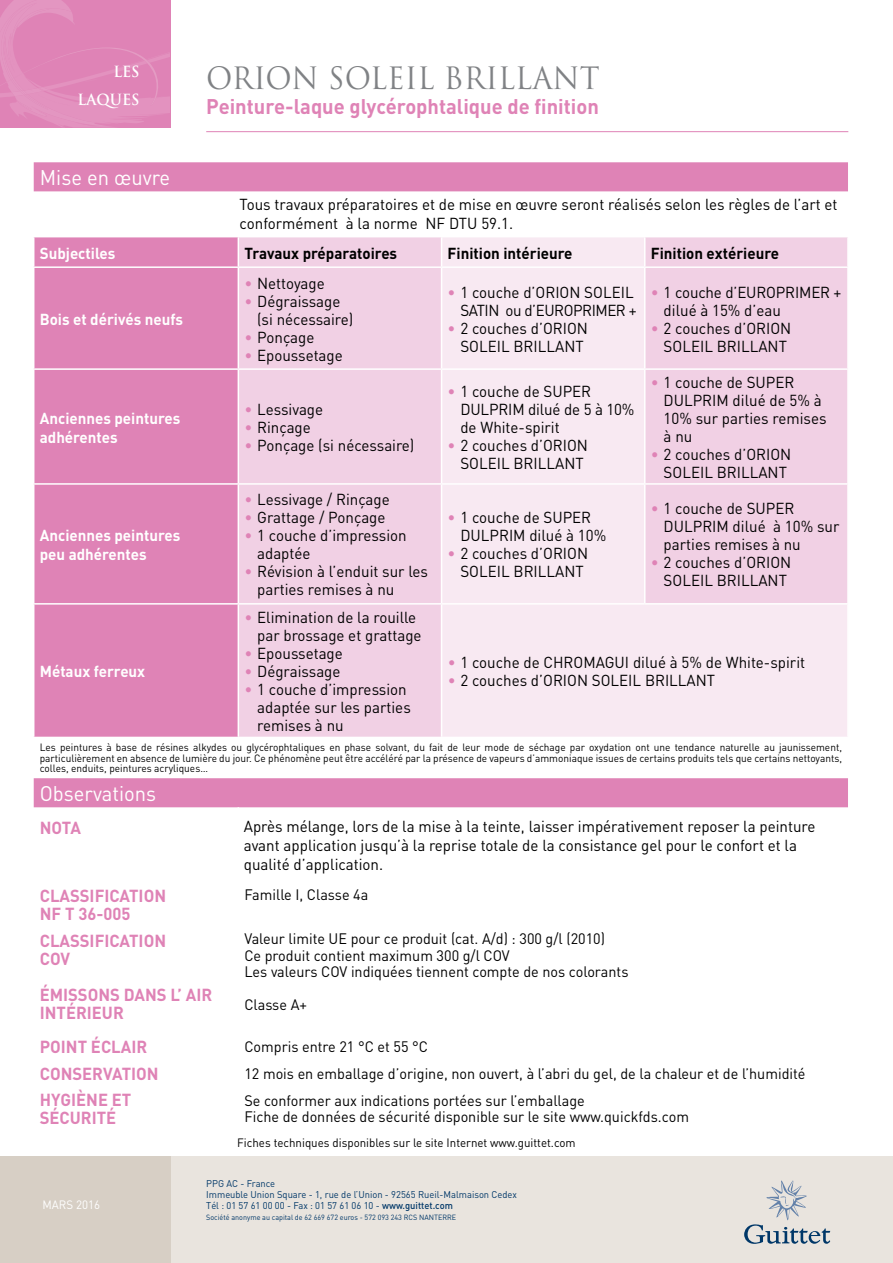
<style>
.page{position:relative;width:893px;height:1263px;background:#fff}
.page>*{position:absolute;margin:0;border:0;box-sizing:border-box;transform-origin:0 0}
.t1{font:30px "Trajan";color:#808285;scale:.96 1}
.t2{font:700 21px "DIN";color:#df83b6;scale:.96 1}
.t3{font:21px "DIN";color:#fff;scale:.96 1}
.t4{font:700 17.25px/18px "DIN";color:#df83b6;scale:.96 1}
.t5{font:15.75px/18px "DIN";color:#000;scale:.96 1}
.t6{font:700 15.75px/18.9px "DIN";color:#fff;scale:.96 1}
.t7{font:700 15.75px "DIN";color:#000;scale:.96 1}
.t8{font:15.75px/18px "DIN";letter-spacing:-.025em;color:#000;text-align:right;scale:.96 1}
.t9{font:15px/16.5px "DIN";color:#000;scale:.96 1}
.t10{font:700 15px/28.5px "Trajan";color:#fff;text-align:right;scale:.96 1}
.t11{font:12px "DIN";color:#000;scale:.96 1}
.t12{font:12px "DIN";color:#fff;scale:.96 1}
.t13{font:10.5px/10.5px "DIN";color:#000;text-align:justify;scale:.96 1}
.t14{font:9.75px/11.2px "DIN";color:#003768;scale:.96 1}
.t15{font:7.5px "DIN";color:#003768;scale:.96 1}
.s1{font-family:"DIN";font-weight:700;font-size:15.75px;color:#fff}
.s2{color:#df83b6}
.s3{font-weight:500}
</style>
<div class="page">
<svg style="left:0;top:0;width:170px;height:128px;background:#e088b9"></svg>
<hr style="left:206px;top:131px;width:642px;height:1px;background:#df83b6">
<svg style="left:34px;top:162px;width:814px;height:645px;fill:#df83b6"></svg>
<div style="left:239px;top:237px;width:202px;height:500px;background:#f1d0e4"></div>
<svg style="left:442px;top:237px;width:405px;height:500px;background:#f5dfec"></svg>
<svg style="left:238px;top:237px;width:1px;height:29px"></svg>
<svg style="left:441px;top:237px;width:1px;height:29px"></svg>
<svg style="left:644px;top:237px;width:1px;height:29px"></svg>
<hr style="left:847px;top:237px;width:2px;height:29px;background:#fff">
<hr style="left:33px;top:266px;width:205px;height:2px;background:#fff">
<hr style="left:238px;top:266px;width:204px;height:2px;background:#fff">
<hr style="left:238px;top:268px;width:1px;height:100px;background:#fff">
<hr style="left:442px;top:266px;width:203px;height:2px;background:#fff">
<hr style="left:441px;top:268px;width:1px;height:100px;background:#fff">
<hr style="left:645px;top:266px;width:204px;height:2px;background:#fff">
<hr style="left:644px;top:268px;width:1px;height:100px;background:#fff">
<hr style="left:847px;top:268px;width:2px;height:100px;background:#fff">
<hr style="left:33px;top:368px;width:205px;height:2px;background:#fff">
<hr style="left:238px;top:368px;width:204px;height:2px;background:#fff">
<hr style="left:238px;top:370px;width:1px;height:113px;background:#fff">
<hr style="left:442px;top:368px;width:203px;height:2px;background:#fff">
<hr style="left:441px;top:370px;width:1px;height:113px;background:#fff">
<hr style="left:645px;top:368px;width:204px;height:2px;background:#fff">
<hr style="left:644px;top:370px;width:1px;height:113px;background:#fff">
<hr style="left:847px;top:370px;width:2px;height:113px;background:#fff">
<hr style="left:33px;top:483px;width:205px;height:2px;background:#fff">
<hr style="left:238px;top:483px;width:204px;height:2px;background:#fff">
<hr style="left:238px;top:485px;width:1px;height:118px;background:#fff">
<hr style="left:442px;top:483px;width:203px;height:2px;background:#fff">
<hr style="left:441px;top:485px;width:1px;height:118px;background:#fff">
<hr style="left:645px;top:483px;width:204px;height:2px;background:#fff">
<hr style="left:644px;top:485px;width:1px;height:118px;background:#fff">
<hr style="left:847px;top:485px;width:2px;height:118px;background:#fff">
<hr style="left:33px;top:603px;width:205px;height:2px;background:#fff">
<hr style="left:238px;top:603px;width:204px;height:2px;background:#fff">
<hr style="left:238px;top:605px;width:1px;height:132px;background:#fff">
<hr style="left:442px;top:603px;width:203px;height:2px;background:#fff">
<hr style="left:441px;top:605px;width:1px;height:132px;background:#fff">
<hr style="left:645px;top:603px;width:204px;height:2px;background:#fff">
<hr style="left:847px;top:605px;width:2px;height:132px;background:#fff">
<div style="left:0;top:1157px;width:893px;height:106px;background:#e9e4de"></div>
<svg style="left:744px;top:1180px;width:86px;height:64px"></svg>
<div style="left:0;top:1157px;width:170px;height:106px;background:#d7cfc5"></div>
<p class="t10" style="left:77px;top:57px;width:66px">LES<br>LAQUES</p>
<h1 class="t1" style="left:206px;top:60px;width:545px">ORION SOLEIL BRILLANT <span class="s1">ORION BRILLANT</span></h1>
<h2 class="t2" style="left:206px;top:93px;width:411px">Peinture-laque glycérophtalique de finition</h2>
<h2 class="t3" style="left:40px;top:165px;width:137px">Mise en œuvre</h2>
<p class="t5" style="left:240px;top:195px;width:624px;line-height:18.9px">Tous travaux préparatoires et de mise en œuvre seront réalisés selon les règles de l’art et conformément à la norme NF DTU 59.1.</p>
<p class="t6" style="left:40px;top:243px;width:80px">Subjectiles</p>
<p class="t7" style="left:244px;top:243px;width:161px">Travaux préparatoires</p>
<p class="t7" style="left:448px;top:243px;width:132px">Finition intérieure</p>
<p class="t7" style="left:651px;top:243px;width:135px">Finition extérieure</p>
<p class="t6" style="left:40px;top:309px;width:151px">Bois et dérivés neufs</p>
<p class="t6" style="left:40px;top:408px;width:148px">Anciennes peintures adhérentes</p>
<p class="t6" style="left:40px;top:525px;width:148px">Anciennes peintures peu adhérentes</p>
<p class="t6" style="left:40px;top:661px;width:111px">Métaux ferreux</p>
<p class="t5" style="left:244px;top:274px;width:85px"><span class="s2">•</span> Nettoyage</p>
<p class="t5" style="left:257px;top:292px;width:102px;text-indent:-13px"><span class="s2">•</span> Dégraissage (si nécessaire)</p>
<p class="t5" style="left:244px;top:328px;width:75px"><span class="s2">•</span> Ponçage</p>
<p class="t5" style="left:244px;top:346px;width:104px"><span class="s2">•</span> Epoussetage</p>
<p class="t5" style="left:244px;top:400px;width:84px"><span class="s2">•</span> Lessivage</p>
<p class="t5" style="left:244px;top:418px;width:71px"><span class="s2">•</span> Rinçage</p>
<p class="t5" style="left:244px;top:436px;width:179px"><span class="s2">•</span> Ponçage (si nécessaire)</p>
<p class="t5" style="left:244px;top:490px;width:153px"><span class="s2">•</span> Lessivage / Rinçage</p>
<p class="t5" style="left:244px;top:508px;width:148px"><span class="s2">•</span> Grattage / Ponçage</p>
<p class="t5" style="left:257px;top:526px;width:157px;text-indent:-13px"><span class="s2">•</span> 1 couche d’impression adaptée</p>
<p class="t5" style="left:257px;top:562px;width:179px;text-indent:-13px"><span class="s2">•</span> Révision à l’enduit sur les parties remises à nu</p>
<p class="t5" style="left:257px;top:608px;width:173px;text-indent:-13px"><span class="s2">•</span> Elimination de la rouille par brossage et grattage</p>
<p class="t5" style="left:244px;top:644px;width:104px"><span class="s2">•</span> Epoussetage</p>
<p class="t5" style="left:244px;top:662px;width:102px"><span class="s2">•</span> Dégraissage</p>
<p class="t5" style="left:257px;top:680px;width:162px;text-indent:-13px"><span class="s2">•</span> 1 couche d’impression adaptée sur les parties remises à nu</p>
<p class="t8" style="left:448px;top:283px;width:198px"><span class="s2">•</span> 1 couche d’ORION SOLEIL<br>SATIN ou d’EUROPRIMER +</p>
<p class="t5" style="left:448px;top:319px;width:148px;text-align:center"><span class="s2">•</span> 2 couches d’ORION<br>SOLEIL BRILLANT</p>
<p class="t5" style="left:460px;top:382px;width:183px;text-indent:-13px"><span class="s2">•</span> 1 couche de SUPER<br>DULPRIM dilué de 5 à 10% de White-spirit</p>
<p class="t5" style="left:448px;top:436px;width:148px;text-align:center"><span class="s2">•</span> 2 couches d’ORION<br>SOLEIL BRILLANT</p>
<p class="t5" style="left:460px;top:508px;width:153px;text-indent:-13px"><span class="s2">•</span> 1 couche de SUPER<br>DULPRIM dilué à 10%</p>
<p class="t5" style="left:448px;top:544px;width:148px;text-align:center"><span class="s2">•</span> 2 couches d’ORION<br>SOLEIL BRILLANT</p>
<p class="t5" style="left:664px;top:283px;width:187px;text-indent:-13px"><span class="s2">•</span> 1 couche d’EUROPRIMER + dilué à 15% d’eau</p>
<p class="t5" style="left:651px;top:319px;width:148px;text-align:center"><span class="s2">•</span> 2 couches d’ORION<br>SOLEIL BRILLANT</p>
<p class="t5" style="left:664px;top:373px;width:171px;text-indent:-13px"><span class="s2">•</span> 1 couche de SUPER<br>DULPRIM dilué de 5% à<br>10% sur parties remises à nu</p>
<p class="t5" style="left:651px;top:445px;width:148px;text-align:center"><span class="s2">•</span> 2 couches d’ORION<br>SOLEIL BRILLANT</p>
<p class="t5" style="left:664px;top:499px;width:185px;text-indent:-13px"><span class="s2">•</span> 1 couche de SUPER<br>DULPRIM dilué à 10% sur parties remises à nu</p>
<p class="t5" style="left:651px;top:553px;width:148px;text-align:center"><span class="s2">•</span> 2 couches d’ORION<br>SOLEIL BRILLANT</p>
<p class="t5" style="left:448px;top:653px;width:374px"><span class="s2">•</span> 1 couche de CHROMAGUI dilué à 5% de White-spirit</p>
<p class="t5" style="left:448px;top:671px;width:280px"><span class="s2">•</span> 2 couches d’ORION SOLEIL BRILLANT</p>
<p class="t13" style="left:40px;top:742px;width:837px">Les peintures à base de résines alkydes ou glycérophtaliques en phase solvant, du fait de leur mode de séchage par oxydation ont une tendance naturelle au jaunissement, particulièrement en absence de lumière du jour. Ce phénomène peut être accéléré par la présence de vapeurs d’ammoniaque issues de certains produits tels que certains nettoyants, colles, enduits, peintures acryliques…</p>
<h2 class="t3" style="left:40px;top:781px;width:123px">Observations</h2>
<p class="t4" style="left:40px;top:818px;width:44px">NOTA</p>
<p class="t5" style="left:244px;top:817px;width:597px;line-height:18.9px">Après mélange, lors de la mise à la teinte, laisser impérativement reposer la peinture avant application jusqu’à la reprise totale de la consistance gel pour le confort et la qualité d’application.</p>
<p class="t4" style="left:40px;top:886px;width:133px">CLASSIFICATION<br>NF T 36-005</p>
<p class="t9" style="left:244px;top:886px;width:131px">Famille I, Classe 4a</p>
<p class="t4" style="left:40px;top:931px;width:133px">CLASSIFICATION<br>COV</p>
<p class="t4" style="left:40px;top:985px;width:181px">ÉMISSONS DANS L’ AIR<br>INTÉRIEUR</p>
<p class="t9" style="left:244px;top:930px;width:402px">Valeur limite UE pour ce produit (cat. A/d) : 300 g/l (2010)<br>Ce produit contient maximum 300 g/l COV<br>Les valeurs COV indiquées tiennent compte de nos colorants</p>
<p class="t9" style="left:244px;top:996px;width:67px">Classe A+</p>
<p class="t4" style="left:40px;top:1037px;width:113px">POINT ÉCLAIR</p>
<p class="t9" style="left:244px;top:1038px;width:193px">Compris entre 21 °C et 55 °C</p>
<p class="t4" style="left:40px;top:1064px;width:125px">CONSERVATION</p>
<p class="t9" style="left:244px;top:1065px;width:586px">12 mois en emballage d’origine, non ouvert, à l’abri du gel, de la chaleur et de l’humidité</p>
<p class="t4" style="left:40px;top:1090px;width:97px">HYGIÈNE ET<br>SÉCURITÉ</p>
<p class="t9" style="left:244px;top:1092px;width:465px">Se conformer aux indications portées sur l’emballage<br>Fiche de données de sécurité disponible sur le site www.quickfds.com</p>
<p class="t11" style="left:237px;top:1135px;width:354px">Fiches techniques disponibles sur le site Internet www.guittet.com</p>
<p class="t14" style="left:206px;top:1177px;width:325px">PPG AC - France<br>Immeuble Union Square - 1, rue de l’Union - 92565 Rueil-Malmaison Cedex<br>Tél : 01 57 61 00 00 - Fax : 01 57 61 06 10 - <span class="s3">www.guittet.com</span></p>
<p class="t15" style="left:206px;top:1213px;width:262px">Société anonyme au capital de 62 669 672 euros - 572 093 243 RCS NANTERRE</p>
<p class="t12" style="left:43px;top:1197px;width:62px">MARS 2016</p>
</div>
